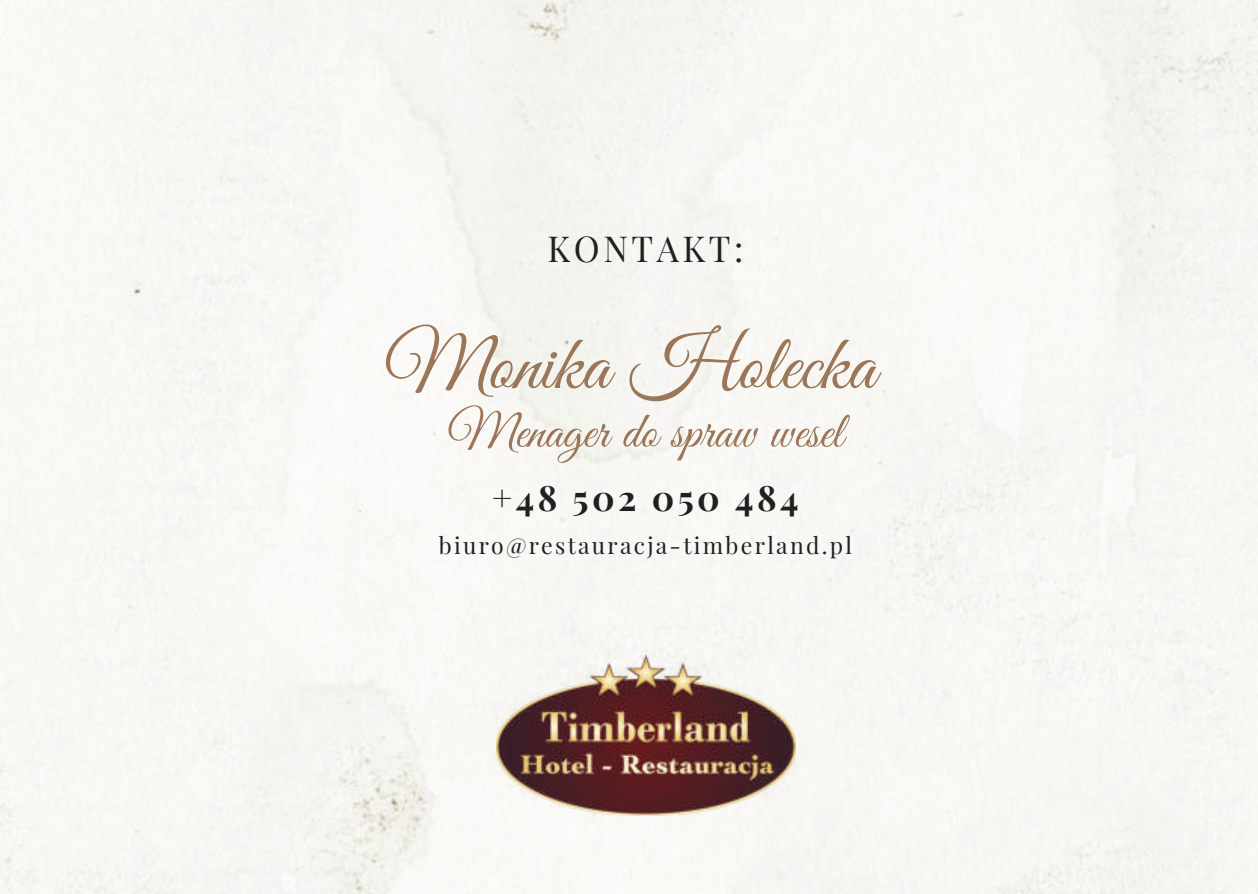
<style>
.page{position:relative;width:1258px;height:894px;background:#fff}
.page>*{position:absolute;margin:0;border:0;box-sizing:border-box;transform-origin:0 0}
.t1{font:78px "Great Vibes";color:#9c7658}
.t2{font:51px "Great Vibes";color:#9c7658}
.t3{font:700 35.1px "Playfair Display";letter-spacing:.1em;color:#202020}
.t4{font:35.1px "Playfair Display";letter-spacing:.1em;color:#202020}
.t5{font:23.1px "Playfair Display";letter-spacing:.1em;color:#202020}
</style>
<div class="page">
<img style="left:496px;top:655px;width:300px;height:160px">
<h3 class="t4" style="left:547px;top:221px;width:197px">KONTAKT:</h3>
<h1 class="t1" style="left:384px;top:321px;width:493px">Monika Holecka</h1>
<h2 class="t2" style="left:447px;top:403px;width:397px">Menager do spraw wesel</h2>
<h3 class="t3" style="left:492px;top:470px;width:308px">+48 502 050 484</h3>
<p class="t5" style="left:439px;top:527px;width:415px">biuro@restauracja-timberland.pl</p>
</div>
